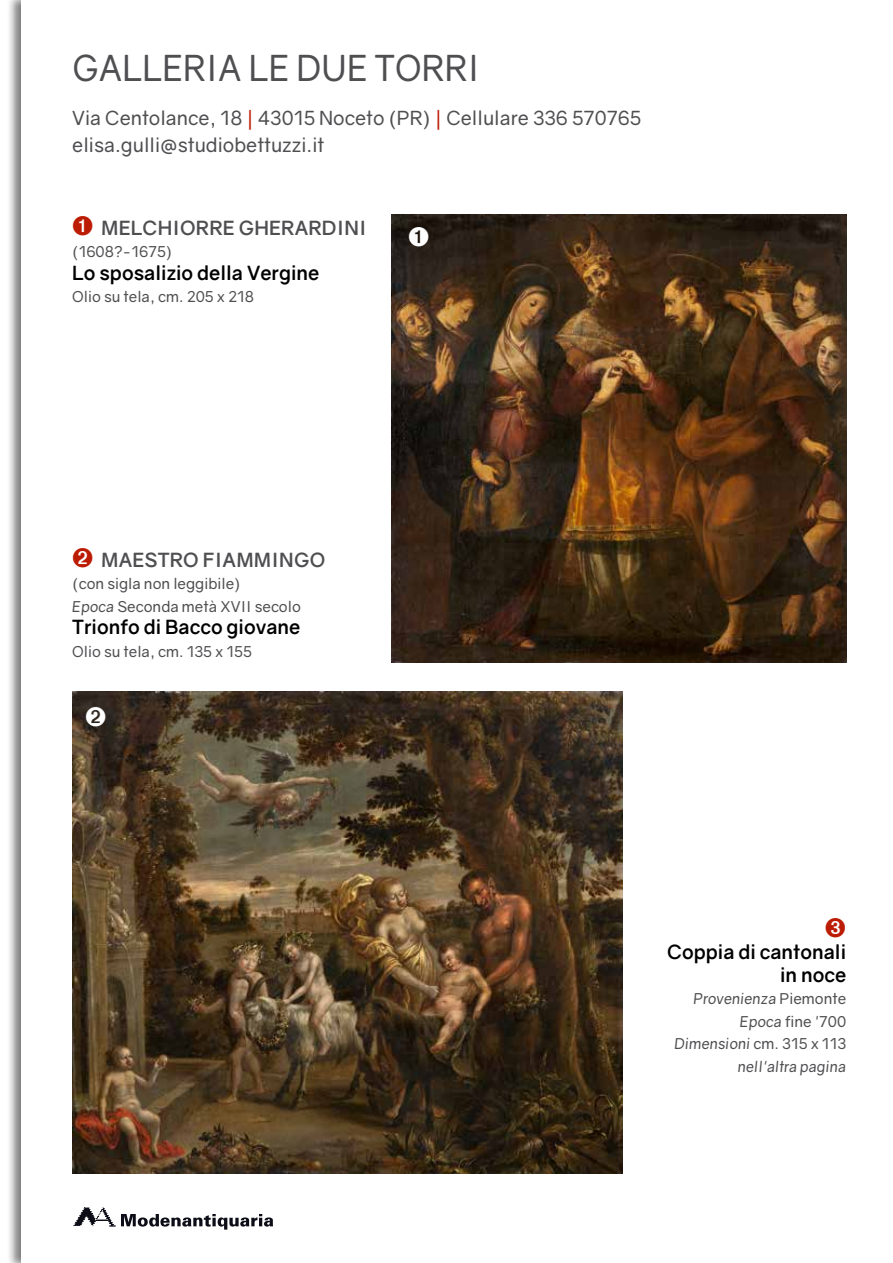
<style>
.page{position:relative;width:893px;height:1263px;background:#fff}
.page>*{position:absolute;margin:0;border:0;box-sizing:border-box;transform-origin:0 0}
.t1{font:36px "Gravity";letter-spacing:.01em;color:#4f4e51;scale:.95 1}
.t2{font:19.5px/27px "Gravity";color:#4f4e51}
.t3{font:700 19.5px/22.5px "Gravity";color:#000;text-align:right}
.t4{font:700 19.5px "Gravity";letter-spacing:.01em;color:#4f4e51}
.t5{font:15px/22.5px "Gravity";color:#4f4e51}
.t6{font:italic 15px/22.5px "Gravity";color:#4f4e51;text-align:right}
.s1{color:#bc1c03}
.s2{font-style:italic}
.s3{font-style:normal}
</style>
<div class="page">
<div style="left:6px;top:0;width:67px;height:1263px;background:#000;opacity:.5"></div>
<div style="left:21px;top:0;width:50px;height:1263px;background:#fff"></div>
<svg style="left:74px;top:1207px;width:199px;height:22px"></svg>
<img style="left:72px;top:692px;width:550px;height:482px">
<img style="left:392px;top:215px;width:454px;height:447px">
<svg style="left:409px;top:227px;width:19px;height:19px"></svg>
<svg style="left:86px;top:707px;width:19px;height:20px"></svg>
<h1 class="t1" style="left:72px;top:46px;width:421px">galleri a le due torri</h1>
<h2 class="t2" style="left:72px;top:104px;width:571px">Via Centolance, 18 <span class="s1">|</span> 43015 Noceto (PR) <span class="s1">|</span> Cellulare 336 570765 elisa.gulli@studiobettuzzi.it</h2>
<h2 class="t4" style="left:72px;top:216px;width:296px"><span class="s1">➊</span> Melchiorre Gherardini</h2>
<p class="t5" style="left:72px;top:241px;width:102px">(1608?-1675)</p>
<h2 class="t3" style="left:72px;top:262px;width:249px">Lo sposalizio della Vergine</h2>
<p class="t5" style="left:72px;top:286px;width:183px">Olio su tela, cm. 205 x 218</p>
<h2 class="t4" style="left:72px;top:547px;width:254px"><span class="s1">➋</span> Maestro Fiamm ingo</h2>
<p class="t5" style="left:72px;top:572px;width:230px">(con sigla non leggibile)<br><span class="s2">Epoca</span> Seconda metà XVII secolo</p>
<h2 class="t3" style="left:72px;top:616px;width:230px">Trionfo di Bacco giovane</h2>
<p class="t5" style="left:72px;top:640px;width:181px">Olio su tela, cm. 135 x 155</p>
<h2 class="t3" style="left:667px;top:941px;width:180px">Coppia di cantonali in noce</h2>
<p class="t6" style="left:675px;top:988px;width:173px">Provenienza <span class="s3">Piemonte<br></span>Epoca <span class="s3">fine '700<br></span>Dimensioni <span class="s3">cm. 315 x 113 </span>nell'altra pagina</p>
</div>
